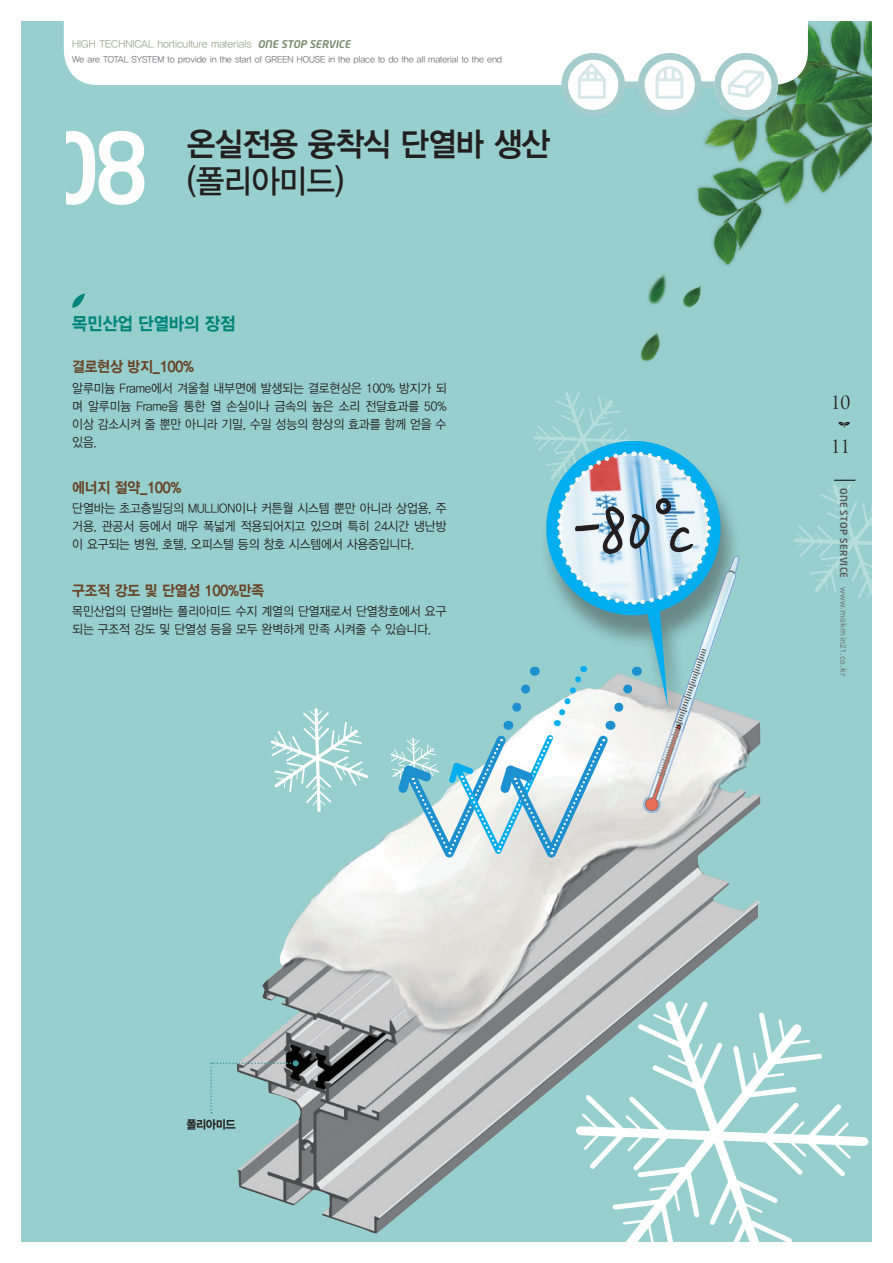
<style>
.page{position:relative;width:893px;height:1263px;background:#fff}
.page>*{position:absolute;margin:0;border:0;box-sizing:border-box;transform-origin:0 0}
.t1{font:500 97.5px "Neo Tech";color:#fff;scale:.9 1}
.t2{font:33px "YDIYGO340";letter-spacing:-.02em;color:#231f20;scale:.93 1}
.t3{font:33px "YDIYGO330";letter-spacing:-.02em;color:#231f20;scale:.93 1}
.t4{font:22.5px/44px "Arno Pro Light Display";color:#231f20}
.t5{font:18px "YDIYGO350";letter-spacing:-.005em;color:#00847a;scale:.92 1}
.t6{font:15px "YDIYGO350";letter-spacing:-.005em;color:#6a4528;scale:.92 1}
.t7{font:12.75px/18px "YDIYGO320";letter-spacing:-.005em;color:#231f20;text-align:justify;scale:.92 1}
.t8{font:12px "YDIYGO350";letter-spacing:-.05em;color:#231f20;scale:.93 1}
.t9{font:10.5px "YDIYGO320";color:#98a48b}
.t10{font:9px "YDIYGO320";color:#6c6d70}
.t11{font:9px "DIN Regular Alternate";letter-spacing:.03em;color:#6c6d70}
.s1{font-family:"Neo Tech";font-weight:500;font-style:italic;color:#738868}
.s2{font-family:"Neo Tech";font-weight:500;font-size:9.75px;color:#57585a}
</style>
<div class="page">
<div style="left:21px;top:21px;width:851px;height:1221px;background:#96cfcd"></div>
<svg style="left:64px;top:21px;width:744px;height:64px"></svg>
<div style="left:607px;top:81px;width:134px;height:7px;background:#a4cccd"></div>
<div style="left:561px;top:53px;width:64px;height:64px;border:7px solid #a4cccd;border-radius:50%"></div>
<div style="left:638px;top:53px;width:64px;height:64px;border:7px solid #a4cccd;border-radius:50%"></div>
<svg style="left:71px;top:293px;width:14px;height:15px"></svg>
<svg style="left:838px;top:422px;width:12px;height:6px"></svg>
<svg style="left:718px;top:56px;width:57px;height:57px"></svg>
<div style="left:714px;top:53px;width:64px;height:64px;border:7px solid #a4cccd;border-radius:50%"></div>
<svg style="left:794px;top:480px;width:78px;height:124px;background:#9bd1cf"></svg>
<svg style="left:576px;top:1001px;width:292px;height:241px;background:#a5d5d4"></svg>
<img style="left:237px;top:556px;width:523px;height:678px">
<div style="left:540px;top:447px;width:202px;height:290px;background:#231f20;opacity:.4"></div>
<svg style="left:534px;top:428px;width:199px;height:279px;background:#88c0c5"></svg>
<svg style="left:270px;top:708px;width:98px;height:104px;background:#a7d7d5"></svg>
<svg style="left:390px;top:666px;width:254px;height:208px"></svg>
<svg style="left:210px;top:1060px;width:89px;height:53px;background:#92b8b7"></svg>
<svg style="left:533px;top:60px;width:179px;height:547px;background:#9cced2"></svg>
<hr style="left:584px;top:72px;width:15px;height:3px;background:#d8e8e9">
<svg style="left:725px;top:68px;width:44px;height:33px"></svg>
<div style="left:34px;top:109px;width:32px;height:158px;background:#96cfcd"></div>
<p class="t9" style="left:72px;top:39px;width:280px">HIGH TECHNICAL horticulture materials <span class="s1">ONE STOP SERVICE</span></p>
<p class="t10" style="left:72px;top:54px;width:431px">We are TOTAL SYSTEM to provide in the start of GREEN HOUSE in the place to do the all material to the end</p>
<h1 class="t1" style="left:45px;top:129px;width:118px">08</h1>
<h2 class="t2" style="left:187px;top:125px;width:391px">온실전용 융착식 단열바 생산</h2>
<h2 class="t3" style="left:187px;top:163px;width:170px">(폴리아미드)</h2>
<h3 class="t5" style="left:72px;top:314px;width:179px">목민산업 단열바의 장점</h3>
<p class="t6" style="left:72px;top:359px;width:134px">결로현상 방지_100%</p>
<p class="t7" style="left:72px;top:379px;width:408px">알루미늄 Frame에서 겨울철 내부면에 발생되는 결로현상은 100% 방지가 되 며 알루미늄 Frame을 통한 열 손실이나 금속의 높은 소리 전달효과를 50% 이상 감소시켜 줄 뿐만 아니라 기밀, 수밀 성능의 향상의 효과를 함께 얻을 수 있음.</p>
<p class="t6" style="left:72px;top:480px;width:120px">에너지 절약_100%</p>
<p class="t7" style="left:72px;top:500px;width:408px">단열바는 초고층빌딩의 MULLION이나 커튼월 시스템 뿐만 아니라 상업용, 주 거용, 관공서 등에서 매우 폭넓게 적용되어지고 있으며 특히 24시간 냉난방 이 요구되는 병원, 호텔, 오피스텔 등의 창호 시스템에서 사용중입니다.</p>
<p class="t6" style="left:72px;top:582px;width:210px">구조적 강도 및 단열성 100%만족</p>
<p class="t7" style="left:72px;top:602px;width:408px">목민산업의 단열바는 폴리아미드 수지 계열의 단열재로서 단열창호에서 요구 되는 구조적 강도 및 단열성 등을 모두 완벽하게 만족 시켜줄 수 있습니다.</p>
<p class="t8" style="left:187px;top:1118px;width:54px">폴리아미드</p>
<h3 class="t4" style="left:831px;top:382px;width:21px">10<br>11</h3>
<p class="t11" style="left:849px;top:488px;width:190px;rotate:90deg"><span class="s2">ONE STOP SERVICE</span> www.mokmin21.co.kr</p>
</div>
